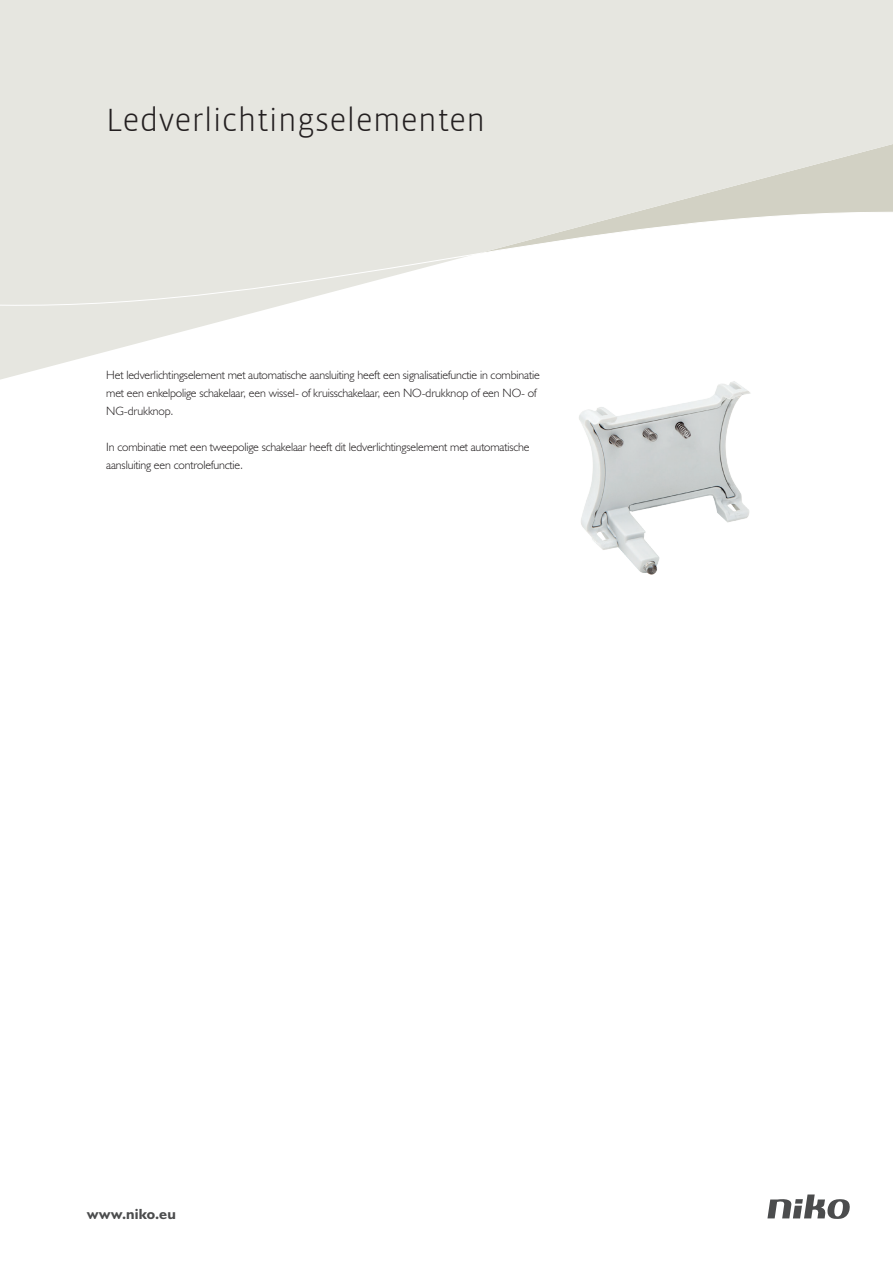
<style>
.page{position:relative;width:893px;height:1263px;background:#fff}
.page>*{position:absolute;margin:0;border:0;box-sizing:border-box;transform-origin:0 0}
.t1{font:300 33px "Vista Sans";color:#231f20}
.t2{font:700 15px "Humanist 521 BT";letter-spacing:.01em;color:#4b4c4d}
.t3{font:300 12px/18px "Humanist 521 BT";letter-spacing:-.01em;color:#231f20}
</style>
<div class="page">
<svg style="left:0;top:0;width:893px;height:380px;fill:#e6e6e0"></svg>
<svg style="left:0;top:209px;width:893px;height:101px"></svg>
<svg style="left:767px;top:1194px;width:83px;height:25px"></svg>
<img style="left:564px;top:370px;width:223px;height:205px">
<h1 class="t1" style="left:106px;top:100px;width:381px">Ledverlichtingselementen</h1>
<p class="t3" style="left:106px;top:366px;width:435px">Het ledverlichtingselement met automatische aansluiting heeft een signalisatiefunctie in combinatie met een enkelpolige schakelaar, een wissel- of kruisschakelaar, een NO-drukknop of een NO- of<br>NG-drukknop.</p>
<p class="t3" style="left:106px;top:438px;width:425px">In combinatie met een tweepolige schakelaar heeft dit ledverlichtingselement met automatische aansluiting een controlefunctie.</p>
<p class="t2" style="left:87px;top:1204px;width:90px">www.niko.eu</p>
</div>
